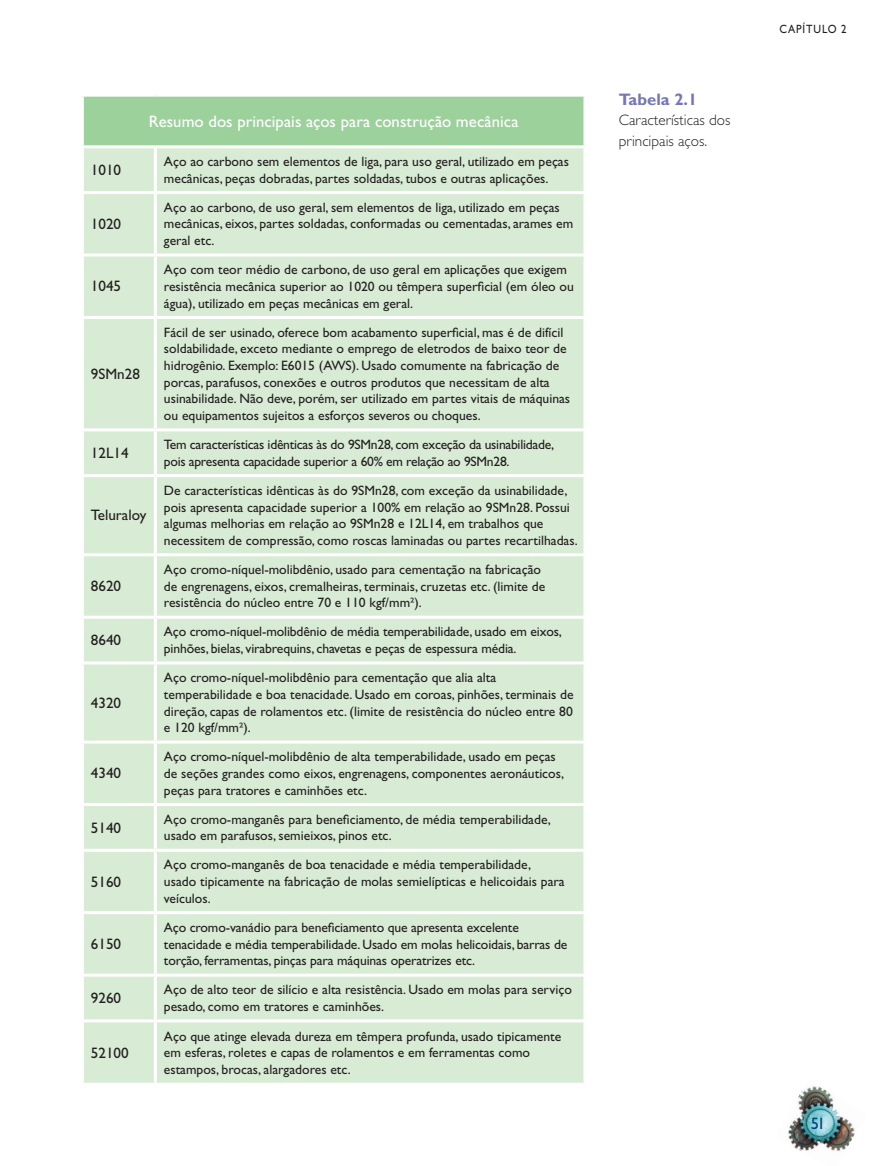
<style>
.page{position:relative;width:872px;height:1166px;background:#fff}
.page>*{position:absolute;margin:0;border:0;box-sizing:border-box;transform-origin:0 0}
.t1{font:16.65px "Gill Sans Std";letter-spacing:.005em;color:#fff}
.t2{font:700 16.65px "Gill Sans Std";color:#7376b8}
.t3{font:16.5px "Gill Sans Std";color:#014081}
.t4{font:15.15px "Gill Sans Std";color:#231f20}
.t5{font:300 15.15px/20.4px "Gill Sans Std";color:#231f20}
.t6{font:13.65px/16.6px "Gill Sans Std";color:#231f20}
.t7{font:13.65px/16.6px "Gill Sans Std";letter-spacing:-.02em;color:#231f20}
.t8{font:12px "Gill Sans Std";letter-spacing:.08em;color:#231f20;scale:.9 1}
</style>
<div class="page">
<img style="left:788px;top:1086px;width:67px;height:66px">
<div style="left:82px;top:95px;width:503px;height:52px;background:#9cd19c"></div>
<div style="left:84px;top:148px;width:499px;height:934px;background:#d8ebd4"></div>
<hr style="left:154px;top:148px;width:3px;height:43px;background:#fff">
<hr style="left:81px;top:191px;width:74px;height:3px;background:#fff">
<hr style="left:155px;top:191px;width:431px;height:3px;background:#fff">
<hr style="left:154px;top:194px;width:3px;height:59px;background:#fff">
<hr style="left:81px;top:253px;width:74px;height:3px;background:#fff">
<hr style="left:155px;top:253px;width:431px;height:3px;background:#fff">
<hr style="left:154px;top:256px;width:3px;height:60px;background:#fff">
<hr style="left:81px;top:316px;width:74px;height:3px;background:#fff">
<hr style="left:155px;top:316px;width:431px;height:3px;background:#fff">
<hr style="left:154px;top:319px;width:3px;height:109px;background:#fff">
<hr style="left:81px;top:428px;width:74px;height:3px;background:#fff">
<hr style="left:155px;top:428px;width:431px;height:3px;background:#fff">
<hr style="left:154px;top:431px;width:3px;height:43px;background:#fff">
<hr style="left:81px;top:474px;width:74px;height:3px;background:#fff">
<hr style="left:155px;top:474px;width:431px;height:3px;background:#fff">
<hr style="left:154px;top:477px;width:3px;height:76px;background:#fff">
<hr style="left:81px;top:553px;width:74px;height:3px;background:#fff">
<hr style="left:155px;top:553px;width:431px;height:3px;background:#fff">
<hr style="left:154px;top:556px;width:3px;height:59px;background:#fff">
<hr style="left:154px;top:618px;width:3px;height:43px;background:#fff">
<hr style="left:81px;top:661px;width:74px;height:3px;background:#fff">
<hr style="left:155px;top:661px;width:431px;height:3px;background:#fff">
<hr style="left:154px;top:664px;width:3px;height:76px;background:#fff">
<hr style="left:81px;top:740px;width:74px;height:3px;background:#fff">
<hr style="left:155px;top:740px;width:431px;height:3px;background:#fff">
<hr style="left:154px;top:743px;width:3px;height:59px;background:#fff">
<hr style="left:81px;top:802px;width:74px;height:3px;background:#fff">
<hr style="left:155px;top:802px;width:431px;height:3px;background:#fff">
<hr style="left:154px;top:805px;width:3px;height:43px;background:#fff">
<hr style="left:81px;top:848px;width:74px;height:3px;background:#fff">
<hr style="left:155px;top:848px;width:431px;height:3px;background:#fff">
<hr style="left:154px;top:851px;width:3px;height:59px;background:#fff">
<hr style="left:81px;top:910px;width:74px;height:3px;background:#fff">
<hr style="left:155px;top:910px;width:431px;height:3px;background:#fff">
<hr style="left:154px;top:913px;width:3px;height:60px;background:#fff">
<hr style="left:81px;top:973px;width:74px;height:3px;background:#fff">
<hr style="left:155px;top:973px;width:431px;height:3px;background:#fff">
<hr style="left:154px;top:976px;width:3px;height:43px;background:#fff">
<hr style="left:81px;top:1019px;width:74px;height:3px;background:#fff">
<hr style="left:155px;top:1019px;width:431px;height:3px;background:#fff">
<hr style="left:154px;top:1022px;width:3px;height:60px;background:#fff">
<hr style="left:81px;top:94px;width:74px;height:3px;background:#fff">
<hr style="left:81px;top:97px;width:3px;height:48px;background:#fff">
<hr style="left:155px;top:94px;width:431px;height:3px;background:#fff">
<hr style="left:583px;top:97px;width:3px;height:48px;background:#fff">
<hr style="left:81px;top:145px;width:74px;height:3px;background:#fff">
<hr style="left:155px;top:145px;width:431px;height:3px;background:#fff">
<hr style="left:81px;top:615px;width:74px;height:3px;background:#fff">
<hr style="left:155px;top:615px;width:431px;height:3px;background:#fff">
<p class="t1" style="left:149px;top:111px;width:371px">Resumo dos principais aços para construção mecânica</p>
<p class="t4" style="left:91px;top:161px;width:32px">1010</p>
<p class="t6" style="left:164px;top:153px;width:406px">Aço ao carbono sem elementos de liga, para uso geral, utilizado em peças mecânicas, peças dobradas, partes soldadas, tubos e outras aplicações.</p>
<p class="t4" style="left:91px;top:215px;width:32px">1020</p>
<p class="t6" style="left:164px;top:199px;width:411px">Aço ao carbono, de uso geral, sem elementos de liga, utilizado em peças mecânicas, eixos, partes soldadas, conformadas ou cementadas, arames em geral etc.</p>
<p class="t4" style="left:91px;top:277px;width:32px">1045</p>
<p class="t4" style="left:91px;top:365px;width:51px">9SMn28</p>
<p class="t6" style="left:164px;top:261px;width:411px">Aço com teor médio de carbono, de uso geral em aplicações que exigem resistência mecânica superior ao 1020 ou têmpera superficial (em óleo ou água), utilizado em peças mecânicas em geral.</p>
<p class="t6" style="left:164px;top:324px;width:408px">Fácil de ser usinado, oferece bom acabamento superficial, mas é de difícil soldabilidade, exceto mediante o emprego de eletrodos de baixo teor de hidrogênio. Exemplo: E6015 (AWS). Usado comumente na fabricação de porcas, parafusos, conexões e outros produtos que necessitam de alta usinabilidade. Não deve, porém, ser utilizado em partes vitais de máquinas ou equipamentos sujeitos a esforços severos ou choques.</p>
<p class="t4" style="left:91px;top:444px;width:39px">12L14</p>
<p class="t7" style="left:164px;top:436px;width:392px">Tem características idênticas às do 9SMn28, com exceção da usinabilidade, pois apresenta capacidade superior a 60% em relação ao 9SMn28.</p>
<p class="t4" style="left:91px;top:506px;width:57px">Teluraloy</p>
<p class="t4" style="left:91px;top:577px;width:32px">8620</p>
<p class="t6" style="left:164px;top:482px;width:415px">De características idênticas às do 9SMn28, com exceção da usinabilidade, pois apresenta capacidade superior a 100% em relação ao 9SMn28. Possui algumas melhorias em relação ao 9SMn28 e 12L14, em trabalhos que necessitem de compressão, como roscas laminadas ou partes recartilhadas.</p>
<p class="t6" style="left:164px;top:561px;width:383px">Aço cromo-níquel-molibdênio, usado para cementação na fabricação de engrenagens, eixos, cremalheiras, terminais, cruzetas etc. (limite de resistência do núcleo entre 70 e 110 kgf/mm²).</p>
<p class="t4" style="left:91px;top:631px;width:32px">8640</p>
<p class="t6" style="left:164px;top:623px;width:399px">Aço cromo-níquel-molibdênio de média temperabilidade, usado em eixos, pinhões, bielas, virabrequins, chavetas e peças de espessura média.</p>
<p class="t4" style="left:91px;top:693px;width:32px">4320</p>
<p class="t4" style="left:91px;top:764px;width:32px">4340</p>
<p class="t6" style="left:164px;top:669px;width:411px">Aço cromo-níquel-molibdênio para cementação que alia alta temperabilidade e boa tenacidade. Usado em coroas, pinhões, terminais de direção, capas de rolamentos etc. (limite de resistência do núcleo entre 80 e 120 kgf/mm²).</p>
<p class="t6" style="left:164px;top:748px;width:401px">Aço cromo-níquel-molibdênio de alta temperabilidade, usado em peças de seções grandes como eixos, engrenagens, componentes aeronáuticos, peças para tratores e caminhões etc.</p>
<p class="t4" style="left:91px;top:818px;width:32px">5140</p>
<p class="t6" style="left:164px;top:810px;width:388px">Aço cromo-manganês para beneficiamento, de média temperabilidade, usado em parafusos, semieixos, pinos etc.</p>
<p class="t4" style="left:91px;top:872px;width:32px">5160</p>
<p class="t6" style="left:164px;top:856px;width:402px">Aço cromo-manganês de boa tenacidade e média temperabilidade, usado tipicamente na fabricação de molas semielípticas e helicoidais para veículos.</p>
<p class="t4" style="left:91px;top:935px;width:32px">6150</p>
<p class="t6" style="left:164px;top:918px;width:405px">Aço cromo-vanádio para beneficiamento que apresenta excelente tenacidade e média temperabilidade. Usado em molas helicoidais, barras de torção, ferramentas, pinças para máquinas operatrizes etc.</p>
<p class="t4" style="left:91px;top:989px;width:32px">9260</p>
<p class="t6" style="left:164px;top:981px;width:409px">Aço de alto teor de silício e alta resistência. Usado em molas para serviço pesado, como em tratores e caminhões.</p>
<p class="t4" style="left:91px;top:1043px;width:39px">52100</p>
<p class="t6" style="left:164px;top:1027px;width:399px">Aço que atinge elevada dureza em têmpera profunda, usado tipicamente em esferas, roletes e capas de rolamentos e em ferramentas como estampos, brocas, alargadores etc.</p>
<p class="t2" style="left:619px;top:89px;width:80px">Tabela 2.1</p>
<p class="t5" style="left:619px;top:110px;width:113px">Características dos principais aços.</p>
<p class="t8" style="left:779px;top:22px;width:76px">CAPÍTULO 2</p>
<p class="t3" style="left:810px;top:1113px;width:16px">51</p>
</div>
